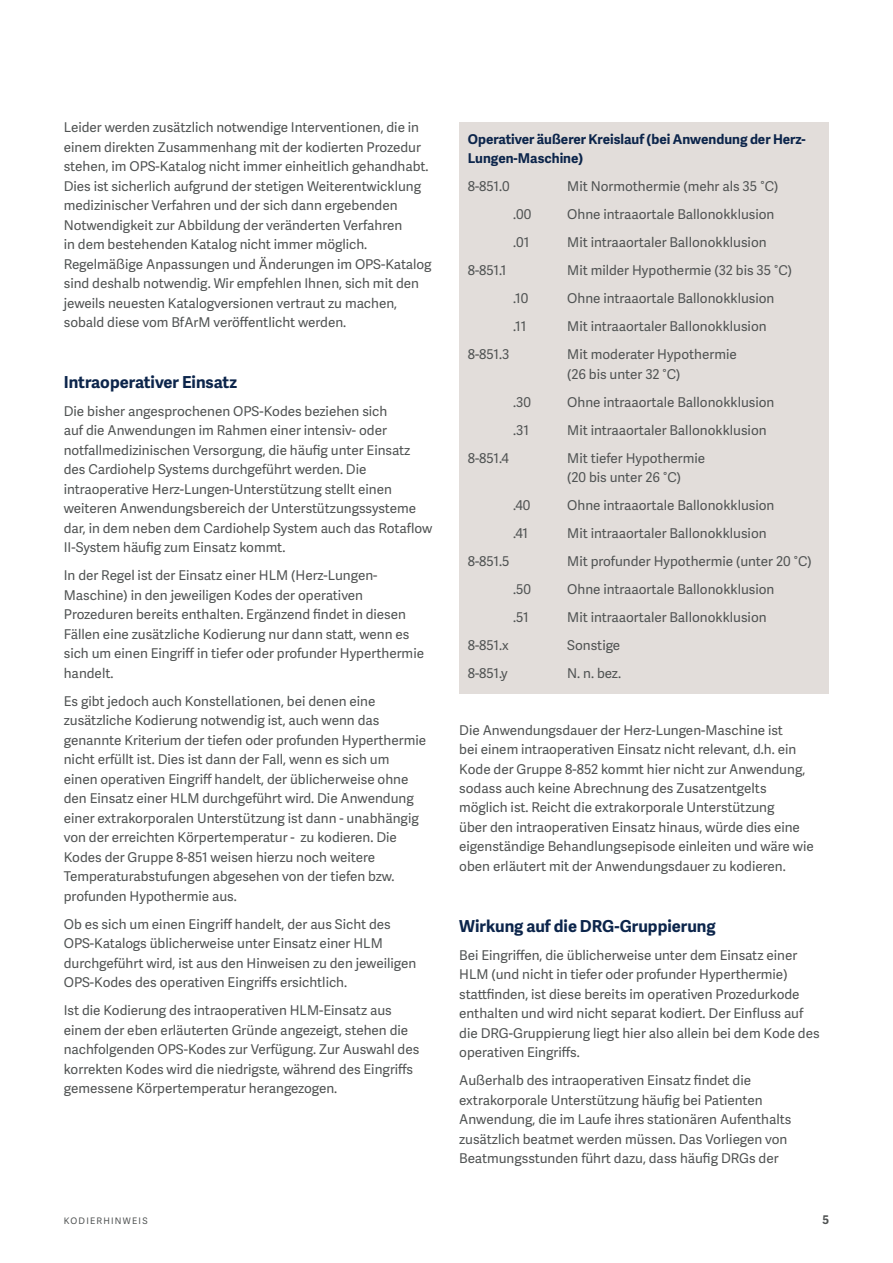
<style>
.page{position:relative;width:893px;height:1263px;background:#fff}
.page>*{position:absolute;margin:0;border:0;box-sizing:border-box;transform-origin:0 0}
.t1{font:700 16.5px "Adelle Sans";color:#0c254b}
.t2{font:13.5px/19.5px "Adelle Sans";color:#505353}
.t3{font:700 13.5px/19.5px "Adelle Sans";color:#0c254b}
.t4{font:700 12px "Adelle Sans";color:#505353}
.t5{font:9px "Adelle Sans";letter-spacing:.135em;color:#505353}
</style>
<div class="page">
<div style="left:459px;top:122px;width:370px;height:572px;background:#e2ddda"></div>
<p class="t2" style="left:64px;top:117px;width:369px">Leider werden zusätzlich notwendige Interventionen, die in einem direkten Zusammenhang mit der kodierten Prozedur stehen, im OPS-Katalog nicht immer einheitlich gehandhabt.<br>Dies ist sicherlich aufgrund der stetigen Weiterentwicklung medizinischer Verfahren und der sich dann ergebenden Notwendigkeit zur Abbildung der veränderten Verfahren<br>in dem bestehenden Katalog nicht immer möglich.<br>Regelmäßige Anpassungen und Änderungen im OPS-Katalog sind deshalb notwendig. Wir empfehlen Ihnen, sich mit den jeweils neuesten Katalogversionen vertraut zu machen, sobald diese vom BfArM veröffentlicht werden.</p>
<p class="t1" style="left:64px;top:370px;width:175px">Intraoperativer Einsatz</p>
<p class="t2" style="left:64px;top:401px;width:370px">Die bisher angesprochenen OPS-Kodes beziehen sich<br>auf die Anwendungen im Rahmen einer intensiv- oder notfallmedizinischen Versorgung, die häufig unter Einsatz des Cardiohelp Systems durchgeführt werden. Die intraoperative Herz-Lungen-Unterstützung stellt einen weiteren Anwendungsbereich der Unterstützungssysteme dar, in dem neben dem Cardiohelp System auch das Rotaflow II-System häufig zum Einsatz kommt.</p>
<p class="t2" style="left:64px;top:565px;width:362px">In der Regel ist der Einsatz einer HLM (Herz-Lungen-Maschine) in den jeweiligen Kodes der operativen Prozeduren bereits enthalten. Ergänzend findet in diesen Fällen eine zusätzliche Kodierung nur dann statt, wenn es sich um einen Eingriff in tiefer oder profunder Hyperthermie handelt.</p>
<p class="t2" style="left:64px;top:691px;width:364px">Es gibt jedoch auch Konstellationen, bei denen eine zusätzliche Kodierung notwendig ist, auch wenn das genannte Kriterium der tiefen oder profunden Hyperthermie nicht erfüllt ist. Dies ist dann der Fall, wenn es sich um einen operativen Eingriff handelt, der üblicherweise ohne den Einsatz einer HLM durchgeführt wird. Die Anwendung einer extrakorporalen Unterstützung ist dann - unabhängig von der erreichten Körpertemperatur - zu kodieren. Die Kodes der Gruppe 8-851 weisen hierzu noch weitere Temperaturabstufungen abgesehen von der tiefen bzw. profunden Hypothermie aus.</p>
<p class="t2" style="left:64px;top:914px;width:354px">Ob es sich um einen Eingriff handelt, der aus Sicht des OPS-Katalogs üblicherweise unter Einsatz einer HLM durchgeführt wird, ist aus den Hinweisen zu den jeweiligen OPS-Kodes des operativen Eingriffs ersichtlich.</p>
<p class="t2" style="left:64px;top:1000px;width:357px">Ist die Kodierung des intraoperativen HLM-Einsatz aus einem der eben erläuterten Gründe angezeigt, stehen die nachfolgenden OPS-Kodes zur Verfügung. Zur Auswahl des korrekten Kodes wird die niedrigste, während des Eingriffs gemessene Körpertemperatur herangezogen.</p>
<p class="t3" style="left:468px;top:129px;width:340px">Operativer äußerer Kreislauf (bei Anwendung der Herz-<br>Lungen-Maschine)</p>
<p class="t2" style="left:468px;top:176px;width:43px">8-851.0</p>
<p class="t2" style="left:567px;top:176px;width:213px">Mit Normothermie (mehr als 35 °C)</p>
<p class="t2" style="left:513px;top:204px;width:20px">.00</p>
<p class="t2" style="left:567px;top:204px;width:209px">Ohne intraaortale Ballonokklusion</p>
<p class="t2" style="left:513px;top:232px;width:18px">.01</p>
<p class="t2" style="left:567px;top:232px;width:201px">Mit intraaortaler Ballonokklusion</p>
<p class="t2" style="left:468px;top:260px;width:40px">8-851.1</p>
<p class="t2" style="left:567px;top:260px;width:226px">Mit milder Hypothermie (32 bis 35 °C)</p>
<p class="t2" style="left:513px;top:288px;width:17px">.10</p>
<p class="t2" style="left:567px;top:288px;width:209px">Ohne intraaortale Ballonokklusion</p>
<p class="t2" style="left:513px;top:316px;width:15px">.11</p>
<p class="t2" style="left:567px;top:316px;width:201px">Mit intraaortaler Ballonokklusion</p>
<p class="t2" style="left:468px;top:344px;width:43px">8-851.3</p>
<p class="t2" style="left:567px;top:344px;width:171px">Mit moderater Hypothermie (26 bis unter 32 °C)</p>
<p class="t2" style="left:513px;top:392px;width:19px">.30</p>
<p class="t2" style="left:567px;top:392px;width:209px">Ohne intraaortale Ballonokklusion</p>
<p class="t2" style="left:513px;top:420px;width:17px">.31</p>
<p class="t2" style="left:567px;top:420px;width:201px">Mit intraaortaler Ballonokklusion</p>
<p class="t2" style="left:468px;top:448px;width:43px">8-851.4</p>
<p class="t2" style="left:567px;top:448px;width:140px">Mit tiefer Hypothermie (20 bis unter 26 °C)</p>
<p class="t2" style="left:513px;top:495px;width:19px">.40</p>
<p class="t2" style="left:567px;top:495px;width:209px">Ohne intraaortale Ballonokklusion</p>
<p class="t2" style="left:513px;top:523px;width:16px">.41</p>
<p class="t2" style="left:567px;top:523px;width:201px">Mit intraaortaler Ballonokklusion</p>
<p class="t2" style="left:468px;top:551px;width:43px">8-851.5</p>
<p class="t2" style="left:567px;top:551px;width:246px">Mit profunder Hypothermie (unter 20 °C)</p>
<p class="t2" style="left:513px;top:579px;width:19px">.50</p>
<p class="t2" style="left:567px;top:579px;width:209px">Ohne intraaortale Ballonokklusion</p>
<p class="t2" style="left:513px;top:607px;width:17px">.51</p>
<p class="t2" style="left:567px;top:607px;width:201px">Mit intraaortaler Ballonokklusion</p>
<p class="t2" style="left:468px;top:635px;width:43px">8-851.x</p>
<p class="t2" style="left:567px;top:635px;width:55px">Sonstige</p>
<p class="t2" style="left:468px;top:663px;width:42px">8-851.y</p>
<p class="t2" style="left:567px;top:663px;width:55px">N. n. bez.</p>
<p class="t2" style="left:459px;top:719px;width:356px">Die Anwendungsdauer der Herz-Lungen-Maschine ist<br>bei einem intraoperativen Einsatz nicht relevant, d.h. ein Kode der Gruppe 8-852 kommt hier nicht zur Anwendung, sodass auch keine Abrechnung des Zusatzentgelts möglich ist. Reicht die extrakorporale Unterstützung<br>über den intraoperativen Einsatz hinaus, würde dies eine eigenständige Behandlungsepisode einleiten und wäre wie oben erläutert mit der Anwendungsdauer zu kodieren.</p>
<p class="t1" style="left:459px;top:914px;width:258px">Wirkung auf die DRG-Gruppierung</p>
<p class="t2" style="left:459px;top:945px;width:362px">Bei Eingriffen, die üblicherweise unter dem Einsatz einer HLM (und nicht in tiefer oder profunder Hyperthermie) stattfinden, ist diese bereits im operativen Prozedurkode enthalten und wird nicht separat kodiert. Der Einfluss auf die DRG-Gruppierung liegt hier also allein bei dem Kode des operativen Eingriffs.</p>
<p class="t2" style="left:459px;top:1070px;width:334px">Außerhalb des intraoperativen Einsatz findet die extrakorporale Unterstützung häufig bei Patienten Anwendung, die im Laufe ihres stationären Aufenthalts zusätzlich beatmet werden müssen. Das Vorliegen von Beatmungsstunden führt dazu, dass häufig DRGs der</p>
<p class="t5" style="left:64px;top:1215px;width:85px">KODIERHINWEIS</p>
<p class="t4" style="left:822px;top:1211px;width:8px">5</p>
</div>
